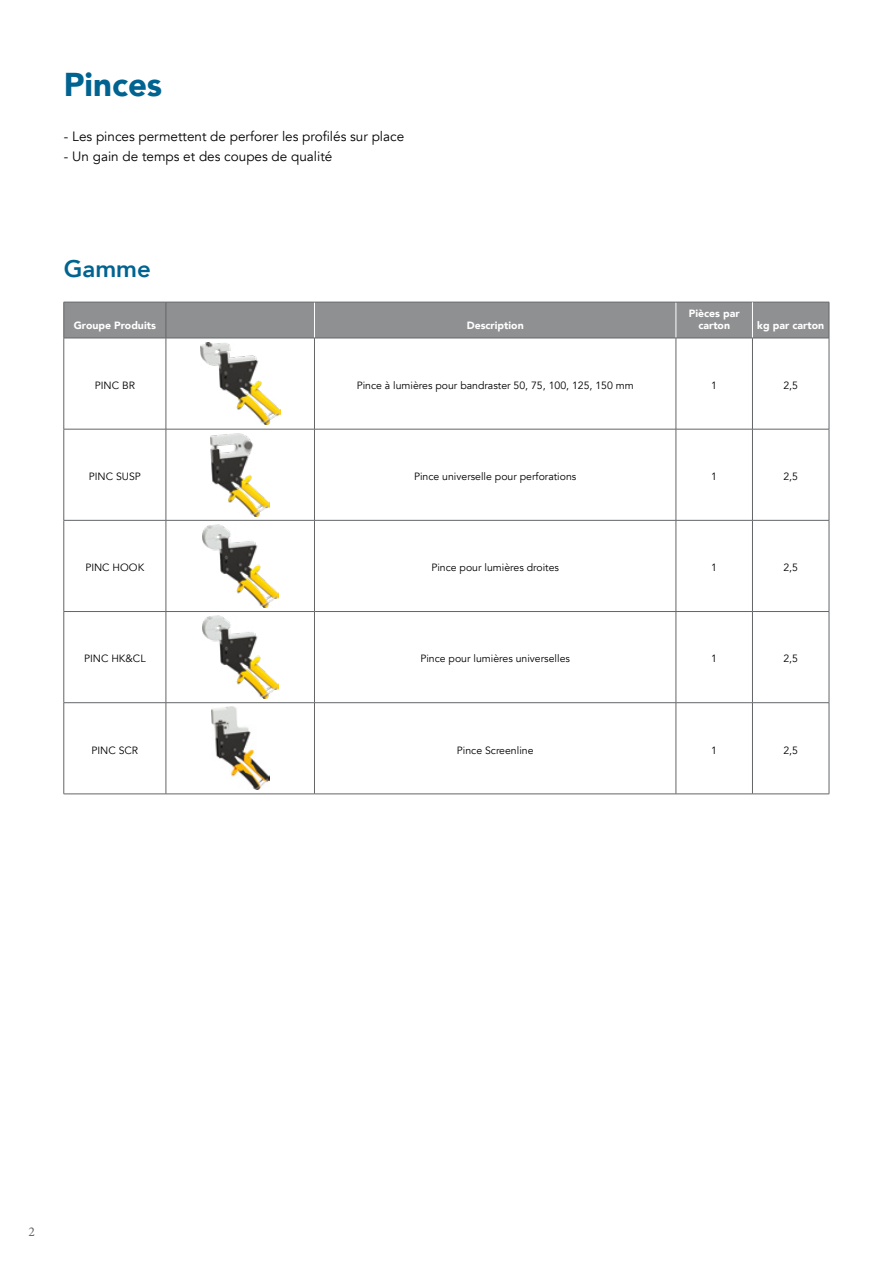
<style>
.page{position:relative;width:893px;height:1263px;background:#fff}
.page>*{position:absolute;margin:0;border:0;box-sizing:border-box;transform-origin:0 0}
.t1{font:900 33px "Avenir";color:#006390}
.t2{font:800 24px "Avenir";color:#006390}
.t3{font:13.5px "Avenir";color:#000}
.t4{font:13.5px "Minion Pro";color:#646567}
.t5{font:10.5px "Avenir";color:#000}
.t6{font:900 10.5px/12.6px "Avenir";color:#fff;text-align:center}
</style>
<div class="page">
<div style="left:65px;top:303px;width:764px;height:35px;background:#8f9092"></div>
<hr style="left:64px;top:338px;width:1px;height:91px;background:#646567">
<hr style="left:64px;top:429px;width:1px;height:91px;background:#646567">
<hr style="left:64px;top:520px;width:1px;height:91px;background:#646567">
<hr style="left:64px;top:612px;width:1px;height:90px;background:#646567">
<hr style="left:64px;top:703px;width:1px;height:91px;background:#646567">
<hr style="left:166px;top:338px;width:1px;height:91px;background:#646567">
<hr style="left:166px;top:429px;width:1px;height:91px;background:#646567">
<hr style="left:166px;top:520px;width:1px;height:91px;background:#646567">
<hr style="left:166px;top:612px;width:1px;height:90px;background:#646567">
<hr style="left:166px;top:703px;width:1px;height:91px;background:#646567">
<hr style="left:314px;top:338px;width:1px;height:91px;background:#646567">
<hr style="left:314px;top:429px;width:1px;height:91px;background:#646567">
<hr style="left:314px;top:520px;width:1px;height:91px;background:#646567">
<hr style="left:314px;top:612px;width:1px;height:90px;background:#646567">
<hr style="left:314px;top:703px;width:1px;height:91px;background:#646567">
<hr style="left:676px;top:338px;width:1px;height:91px;background:#646567">
<hr style="left:676px;top:429px;width:1px;height:91px;background:#646567">
<hr style="left:676px;top:520px;width:1px;height:91px;background:#646567">
<hr style="left:676px;top:612px;width:1px;height:90px;background:#646567">
<hr style="left:676px;top:703px;width:1px;height:91px;background:#646567">
<hr style="left:752px;top:338px;width:1px;height:91px;background:#646567">
<hr style="left:829px;top:338px;width:1px;height:91px;background:#646567">
<hr style="left:752px;top:429px;width:1px;height:91px;background:#646567">
<hr style="left:829px;top:429px;width:1px;height:91px;background:#646567">
<hr style="left:752px;top:520px;width:1px;height:91px;background:#646567">
<hr style="left:829px;top:520px;width:1px;height:91px;background:#646567">
<hr style="left:752px;top:612px;width:1px;height:90px;background:#646567">
<hr style="left:829px;top:612px;width:1px;height:90px;background:#646567">
<hr style="left:752px;top:703px;width:1px;height:91px;background:#646567">
<hr style="left:829px;top:703px;width:1px;height:91px;background:#646567">
<hr style="left:314px;top:302px;width:1px;height:36px;background:#fff">
<hr style="left:676px;top:302px;width:1px;height:36px;background:#fff">
<hr style="left:64px;top:794px;width:102px;height:1px;background:#646567">
<hr style="left:166px;top:794px;width:148px;height:1px;background:#646567">
<hr style="left:314px;top:794px;width:362px;height:1px;background:#646567">
<hr style="left:676px;top:794px;width:76px;height:1px;background:#646567">
<hr style="left:752px;top:794px;width:77px;height:1px;background:#646567">
<hr style="left:166px;top:302px;width:1px;height:36px;background:#646567">
<hr style="left:64px;top:302px;width:102px;height:1px;background:#646567">
<hr style="left:64px;top:302px;width:1px;height:36px;background:#646567">
<hr style="left:166px;top:302px;width:148px;height:1px;background:#646567">
<hr style="left:314px;top:302px;width:362px;height:1px;background:#646567">
<hr style="left:676px;top:302px;width:76px;height:1px;background:#646567">
<hr style="left:752px;top:302px;width:77px;height:1px;background:#646567">
<hr style="left:829px;top:302px;width:1px;height:36px;background:#646567">
<hr style="left:752px;top:302px;width:1px;height:36px;background:#fff">
<hr style="left:64px;top:338px;width:102px;height:1px;background:#646567">
<hr style="left:166px;top:338px;width:148px;height:1px;background:#646567">
<hr style="left:314px;top:338px;width:362px;height:1px;background:#646567">
<hr style="left:676px;top:338px;width:76px;height:1px;background:#646567">
<hr style="left:752px;top:338px;width:77px;height:1px;background:#646567">
<hr style="left:64px;top:429px;width:102px;height:1px;background:#646567">
<hr style="left:166px;top:429px;width:148px;height:1px;background:#646567">
<hr style="left:314px;top:429px;width:362px;height:1px;background:#646567">
<hr style="left:676px;top:429px;width:76px;height:1px;background:#646567">
<hr style="left:752px;top:429px;width:77px;height:1px;background:#646567">
<hr style="left:64px;top:520px;width:102px;height:1px;background:#646567">
<hr style="left:166px;top:520px;width:148px;height:1px;background:#646567">
<hr style="left:314px;top:520px;width:362px;height:1px;background:#646567">
<hr style="left:676px;top:520px;width:76px;height:1px;background:#646567">
<hr style="left:752px;top:520px;width:77px;height:1px;background:#646567">
<hr style="left:64px;top:611px;width:102px;height:1px;background:#646567">
<hr style="left:166px;top:611px;width:148px;height:1px;background:#646567">
<hr style="left:314px;top:611px;width:362px;height:1px;background:#646567">
<hr style="left:676px;top:611px;width:76px;height:1px;background:#646567">
<hr style="left:752px;top:611px;width:77px;height:1px;background:#646567">
<hr style="left:64px;top:702px;width:102px;height:1px;background:#646567">
<hr style="left:166px;top:702px;width:148px;height:1px;background:#646567">
<hr style="left:314px;top:702px;width:362px;height:1px;background:#646567">
<hr style="left:676px;top:702px;width:76px;height:1px;background:#646567">
<hr style="left:752px;top:702px;width:77px;height:1px;background:#646567">
<img style="left:200px;top:342px;width:80px;height:83px">
<img style="left:211px;top:433px;width:59px;height:83px">
<img style="left:202px;top:525px;width:76px;height:82px">
<img style="left:202px;top:616px;width:76px;height:82px">
<img style="left:211px;top:707px;width:58px;height:83px">
<h1 class="t1" style="left:64px;top:56px;width:100px">Pinces</h1>
<p class="t3" style="left:64px;top:129px;width:342px">- Les pinces permettent de perforer les profilés sur place</p>
<p class="t3" style="left:64px;top:148px;width:270px">- Un gain de temps et des coupes de qualité</p>
<h2 class="t2" style="left:64px;top:250px;width:89px">Gamme</h2>
<p class="t6" style="left:74px;top:319px;width:84px">Groupe Produits</p>
<p class="t6" style="left:467px;top:319px;width:58px">Description</p>
<p class="t6" style="left:689px;top:307px;width:52px">Pièces par carton</p>
<p class="t6" style="left:757px;top:319px;width:68px">kg par carton</p>
<p class="t5" style="left:95px;top:379px;width:42px">PINC BR</p>
<p class="t5" style="left:357px;top:379px;width:278px">Pince à lumières pour bandraster 50, 75, 100, 125, 150 mm</p>
<p class="t5" style="left:711px;top:379px;width:7px">1</p>
<p class="t5" style="left:783px;top:379px;width:16px">2,5</p>
<p class="t5" style="left:89px;top:470px;width:54px">PINC SUSP</p>
<p class="t5" style="left:414px;top:470px;width:164px">Pince universelle pour perforations</p>
<p class="t5" style="left:711px;top:470px;width:7px">1</p>
<p class="t5" style="left:783px;top:470px;width:16px">2,5</p>
<p class="t5" style="left:85px;top:561px;width:60px">PINC HOOK</p>
<p class="t5" style="left:431px;top:561px;width:129px">Pince pour lumières droites</p>
<p class="t5" style="left:711px;top:561px;width:7px">1</p>
<p class="t5" style="left:783px;top:561px;width:16px">2,5</p>
<p class="t5" style="left:84px;top:652px;width:63px">PINC HK&amp;CL</p>
<p class="t5" style="left:420px;top:652px;width:151px">Pince pour lumières universelles</p>
<p class="t5" style="left:711px;top:652px;width:7px">1</p>
<p class="t5" style="left:783px;top:652px;width:16px">2,5</p>
<p class="t5" style="left:91px;top:744px;width:48px">PINC SCR</p>
<p class="t5" style="left:457px;top:744px;width:78px">Pince Screenline</p>
<p class="t5" style="left:711px;top:744px;width:7px">1</p>
<p class="t5" style="left:783px;top:744px;width:16px">2,5</p>
<p class="t4" style="left:29px;top:1223px;width:8px">2</p>
</div>
